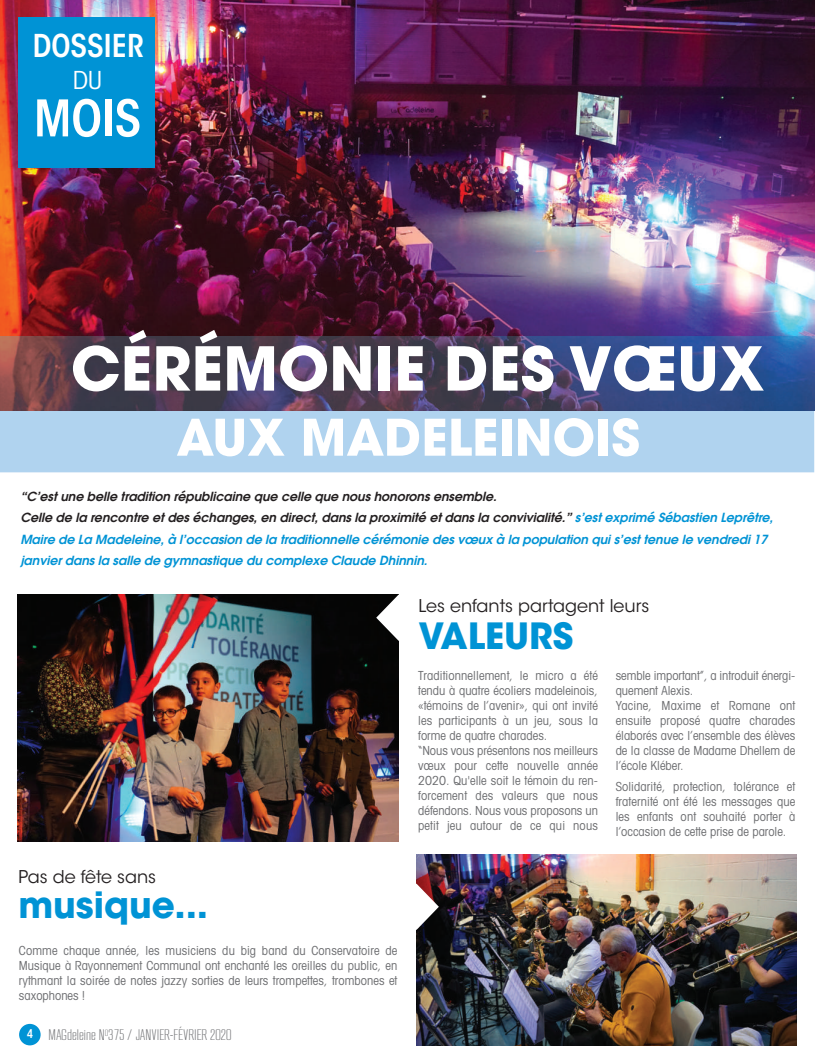
<style>
.page{position:relative;width:815px;height:1063px;background:#fff}
.page>*{position:absolute;margin:0;border:0;box-sizing:border-box;transform-origin:0 0}
.t1{font:700 60px "Avant Garde";color:#fff}
.t2{font:700 50px "Avant Garde";color:#fff}
.t3{font:600 condensed 50px "ITC Avant Garde Std";color:#fff}
.t4{font:700 36px "ITC Avant Garde Std";color:#0093d5}
.t5{font:600 condensed 31.25px "ITC Avant Garde Std";color:#fff}
.t6{font:condensed 25px "Avant Garde LT";color:#fff}
.t7{font:17.5px "ITC Avant Garde Std";color:#231f20}
.t8{font:300 15.12px "RB No 2";color:#6c6d70}
.t9{font:condensed 12.5px/15px "Avant Garde LT";color:#6c6d70}
.t10{font:italic 600 12.5px/21.2px "Avant Garde LT";color:#0093d5}
.t11{font:600 condensed 12px "ITC Avant Garde Std";color:#fff}
.s1{color:#231f20}
</style>
<div class="page">
<div style="left:19px;top:1024px;width:22px;height:21px;background:#0093d5;border-radius:50%"></div>
<img style="left:0;top:0;width:815px;height:411px">
<div style="left:18px;top:18px;width:136px;height:150px;background:#0093d5"></div>
<div style="left:0;top:411px;width:814px;height:61px;background:#b0d3ef"></div>
<img style="left:0;top:336px;width:814px;height:75px">
<img style="left:18px;top:594px;width:381px;height:248px">
<img style="left:416px;top:855px;width:381px;height:190px">
<svg style="left:376px;top:594px;width:23px;height:47px"></svg>
<svg style="left:416px;top:884px;width:23px;height:46px"></svg>
<h3 class="t5" style="left:33px;top:34px;width:113px">DOSSIER</h3>
<h3 class="t6" style="left:73px;top:71px;width:31px">DU</h3>
<h2 class="t3" style="left:34px;top:99px;width:109px">MOIS</h2>
<h1 class="t1" style="left:71px;top:346px;width:695px">CÉRÉMONIE DES VŒUX</h1>
<h2 class="t2" style="left:176px;top:419px;width:465px">AUX MADELEINOIS</h2>
<p class="t10" style="left:20px;top:487px;width:754px"><span class="s1">“C’est une belle tradition républicaine que celle que nous honorons ensemble.<br>Celle de la rencontre et des échanges, en direct, dans la proximité et dans la convivialité.”</span> s’est exprimé Sébastien Leprêtre, Maire de La Madeleine, à l’occasion de la traditionnelle cérémonie des vœux à la population qui s’est tenue le vendredi 17 janvier dans la salle de gymnastique du complexe Claude Dhinnin.</p>
<h3 class="t7" style="left:418px;top:599px;width:232px">Les enfants partagent leurs</h3>
<h3 class="t4" style="left:418px;top:623px;width:156px">VALEURS</h3>
<h3 class="t7" style="left:19px;top:870px;width:139px">Pas de fête sans</h3>
<h3 class="t4" style="left:19px;top:891px;width:191px">musique...</h3>
<p class="t9" style="left:19px;top:944px;width:380px;text-align:justify">Comme chaque année, les musiciens du big band du Conservatoire de Musique à Rayonnement Communal ont enchanté les oreilles du public, en rythmant la soirée de notes jazzy sorties de leurs trompettes, trombones et saxophones !</p>
<p class="t11" style="left:27px;top:1029px;width:8px">4</p>
<p class="t8" style="left:49px;top:1029px;width:185px">MAGdeleine N<sup>O</sup>375 / JANVIER-FÉVRIER 2020</p>
<p class="t9" style="left:418px;top:669px;width:181px">Traditionnellement, le micro a été tendu à quatre écoliers madeleinois, «témoins de l’avenir», qui ont invité les participants à un jeu, sous la forme de quatre charades.<br>“Nous vous présentons nos meilleurs vœux pour cette nouvelle année 2020. Qu'elle soit le témoin du ren&shy;forcement des valeurs que nous défendons. Nous vous proposons un petit jeu autour de ce qui nous</p>
<p class="t9" style="left:616px;top:669px;width:181px">semble important”, a introduit énergi&shy;quement Alexis.<br>Yacine, Maxime et Romane ont ensuite proposé quatre charades élaborés avec l’ensemble des élèves de la classe de Madame Dhellem de l’école Kléber.</p>
<p class="t9" style="left:616px;top:780px;width:181px;text-align:justify">Solidarité, protection, tolérance et fraternité ont été les messages que les enfants ont souhaité porter à l’occasion de cette prise de parole.</p>
</div>
